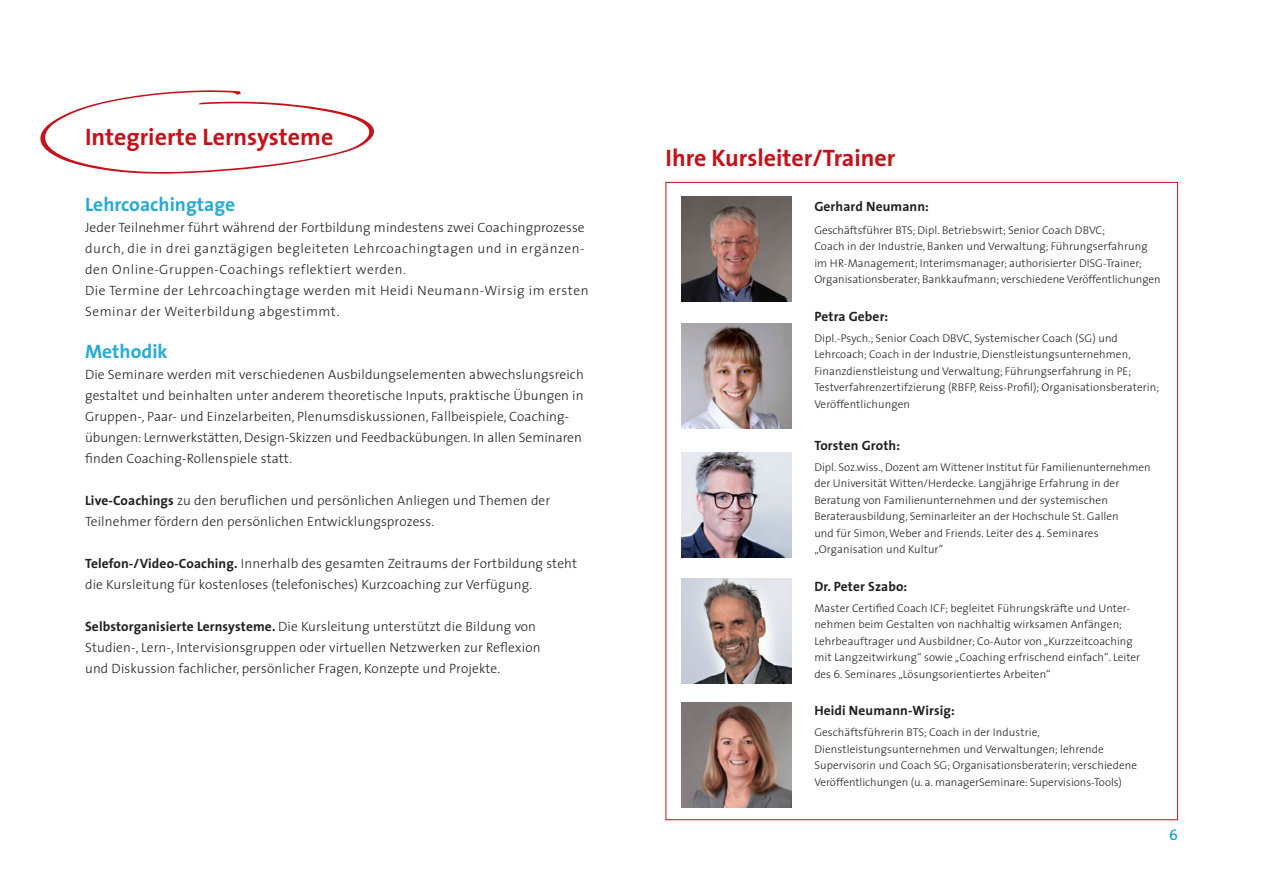
<style>
.page{position:relative;width:1263px;height:893px;background:#fff}
.page>*{position:absolute;margin:0;border:0;box-sizing:border-box;transform-origin:0 0}
.t1{font:700 24px "The Sans";color:#c4121a}
.t2{font:700 19.5px "The Sans";color:#26abd5}
.t3{font:15px "The Sans";color:#019ecb}
.t4{font:300 13.5px/21px "The Sans";letter-spacing:.01em;color:#231f20}
.t5{font:300 13.5px/21px "The Sans";letter-spacing:.04em;color:#231f20}
.t6{font:700 13.5px "The Sans";letter-spacing:.01em;color:#231f20}
.t7{font:300 11.25px/16.5px "The Sans";letter-spacing:.01em;color:#231f20}
.s1{font-weight:700}
</style>
<div class="page">
<svg style="left:40px;top:90px;width:334px;height:84px"></svg>
<img style="left:681px;top:703px;width:111px;height:105px">
<img style="left:681px;top:453px;width:111px;height:105px">
<img style="left:681px;top:579px;width:111px;height:105px">
<img style="left:681px;top:323px;width:111px;height:105px">
<img style="left:681px;top:197px;width:111px;height:105px">
<h1 class="t1" style="left:85px;top:117px;width:250px">Integrierte Lernsysteme</h1>
<h2 class="t2" style="left:85px;top:188px;width:152px">Lehrcoachingtage</h2>
<p class="t5" style="left:85px;top:217px;width:505px">Jeder Teilnehmer führt während der Fortbildung mindestens zwei Coachingprozesse durch, die in drei ganztägigen begleiteten Lehrcoachingtagen und in ergänzen&shy;den Online-Gruppen-Coachings reflektiert werden.<br>Die Termine der Lehrcoachingtage werden mit Heidi Neumann-Wirsig im ersten Seminar der Weiterbildung abgestimmt.</p>
<h2 class="t2" style="left:85px;top:335px;width:84px">Methodik</h2>
<p class="t4" style="left:85px;top:364px;width:500px">Die Seminare werden mit verschiedenen Ausbildungselementen abwechslungsreich gestaltet und beinhalten unter anderem theoretische Inputs, praktische Übungen in Gruppen-, Paar- und Einzelarbeiten, Plenumsdiskussionen, Fallbeispiele, Coaching&shy;übungen: Lernwerkstätten, Design-Skizzen und Feedbackübungen. In allen Seminaren finden Coaching-Rollenspiele statt.</p>
<p class="t4" style="left:85px;top:490px;width:467px"><span class="s1">Live-Coachings</span> zu den beruflichen und persönlichen Anliegen und Themen der<br>Teilnehmer fördern den persönlichen Entwicklungsprozess.</p>
<p class="t4" style="left:85px;top:553px;width:493px"><span class="s1">Telefon-/Video-Coaching.</span> Innerhalb des gesamten Zeitraums der Fortbildung steht die Kursleitung für kostenloses (telefonisches) Kurzcoaching zur Verfügung.</p>
<p class="t4" style="left:85px;top:616px;width:457px"><span class="s1">Selbstorganisierte Lernsysteme.</span> Die Kursleitung unterstützt die Bildung von<br>Studien-, Lern-, Intervisionsgruppen oder virtuellen Netzwerken zur Reflexion und Diskussion fachlicher, persönlicher Fragen, Konzepte und Projekte.</p>
<h1 class="t1" style="left:665px;top:138px;width:231px">Ihre Kursleiter/Trainer</h1>
<p class="t6" style="left:814px;top:195px;width:116px">Gerhard Neumann:</p>
<p class="t7" style="left:814px;top:221px;width:348px">Geschäftsführer BTS; Dipl. Betriebswirt; Senior Coach DBVC;<br>Coach in der Industrie, Banken und Verwaltung; Führungserfahrung im HR-Management; Interimsmanager; authorisierter DISG-Trainer; Organisationsberater; Bankkaufmann; verschiedene Veröffentlichungen</p>
<p class="t6" style="left:814px;top:305px;width:75px">Petra Geber:</p>
<p class="t7" style="left:814px;top:329px;width:346px">Dipl.-Psych.; Senior Coach DBVC, Systemischer Coach (SG) und Lehrcoach; Coach in der Industrie, Dienstleistungsunternehmen, Finanzdienstleistung und Verwaltung; Führungserfahrung in PE; Testverfahrenzertifzierung (RBFP, Reiss-Profil); Organisationsberaterin; Veröffentlichungen</p>
<p class="t6" style="left:814px;top:434px;width:87px">Torsten Groth:</p>
<p class="t7" style="left:814px;top:458px;width:338px">Dipl. Soz.wiss., Dozent am Wittener Institut für Familienunternehmen der Universität Witten/Herdecke. Langjährige Erfahrung in der Beratung von Familienunternehmen und der systemischen Beraterausbildung, Seminarleiter an der Hochschule St. Gallen<br>und für Simon, Weber and Friends. Leiter des 4. Seminares „Organisation und Kultur“</p>
<p class="t6" style="left:814px;top:575px;width:94px">Dr. Peter Szabo:</p>
<p class="t7" style="left:814px;top:599px;width:327px">Master Certified Coach ICF; begleitet Führungskräfte und Unter&shy;nehmen beim Gestalten von nachhaltig wirksamen Anfängen; Lehrbeauftrager und Ausbildner; Co-Autor von „Kurzzeitcoaching mit Langzeitwirkung“ sowie „Coaching erfrischend einfach“. Leiter des 6. Seminares „Lösungsorientiertes Arbeiten“</p>
<p class="t6" style="left:814px;top:699px;width:142px">Heidi Neumann-Wirsig:</p>
<p class="t7" style="left:814px;top:724px;width:324px">Geschäftsführerin BTS; Coach in der Industrie, Dienstleistungsunternehmen und Verwaltungen; lehrende Supervisorin und Coach SG; Organisationsberaterin; verschiedene Veröffentlichungen (u. a. managerSeminare: Supervisions-Tools)</p>
<h3 class="t3" style="left:1169px;top:823px;width:10px">6</h3>
</div>
